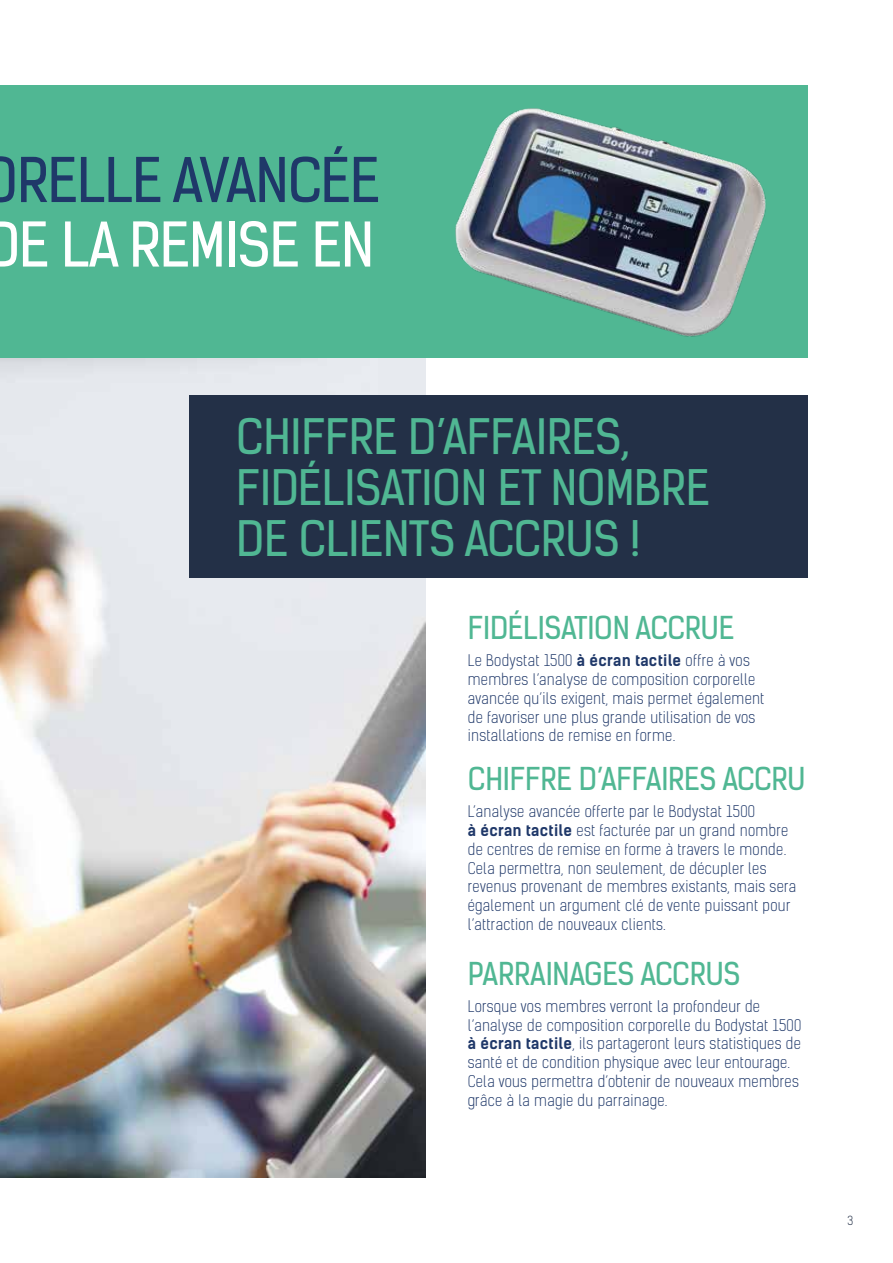
<style>
.page{position:relative;width:893px;height:1263px;background:#fff}
.page>*{position:absolute;margin:0;border:0;box-sizing:border-box;transform-origin:0 0}
.t1{font:58.5px "Kelson Sans";letter-spacing:-.02em;color:#1f3869}
.t2{font:58.5px "Kelson Sans";letter-spacing:-.02em;color:#fff}
.t3{font:46.5px/51px "Kelson Sans";letter-spacing:-.005em;color:#50b793}
.t4{font:30px "Kelson Sans";letter-spacing:-.005em;color:#50b793}
.t5{font:300 15.3px/18.8px "Kelson Sans";letter-spacing:.02em;color:#1f3869}
.t6{font:300 12px "Kelson Sans";color:#233047}
.s1{font-weight:700}
</style>
<div class="page">
<img style="left:0;top:357px;width:425px;height:821px">
<div style="left:189px;top:395px;width:619px;height:183px;background:#233047"></div>
<div style="left:0;top:85px;width:808px;height:272px;background:#50b793"></div>
<img style="left:455px;top:108px;width:311px;height:229px">
<h1 class="t1" style="left:17px;top:144px;width:365px">RELLE AVANCÉE</h1>
<h1 class="t2" style="left:-15px;top:209px;width:391px">DE LA REMISE EN</h1>
<h2 class="t3" style="left:236px;top:411px;width:475px">CHIFFRE D’AFFAIRES,<br>FIDÉLISATION ET NOMBRE<br>DE CLIENTS ACCRUS !</h2>
<h3 class="t4" style="left:468px;top:609px;width:268px">FIDÉLISATION ACCRUE</h3>
<p class="t5" style="left:468px;top:651px;width:298px">Le Bodystat 1500 <span class="s1">à écran tactile</span> offre à vos membres l’analyse de composition corporelle avancée qu’ils exigent, mais permet également de favoriser une plus grande utilisation de vos installations de remise en forme.</p>
<h3 class="t4" style="left:468px;top:760px;width:339px">CHIFFRE D’AFFAIRES ACCRU</h3>
<p class="t5" style="left:468px;top:802px;width:330px">L’analyse avancée offerte par le Bodystat 1500<br><span class="s1">à écran tactile</span> est facturée par un grand nombre de centres de remise en forme à travers le monde.<br>Cela permettra, non seulement, de décupler les revenus provenant de membres existants, mais sera également un argument clé de vente puissant pour l’attraction de nouveaux clients.</p>
<h3 class="t4" style="left:468px;top:955px;width:274px">PARRAINAGES ACCRUS</h3>
<p class="t5" style="left:468px;top:997px;width:335px">Lorsque vos membres verront la profondeur de l’analyse de composition corporelle du Bodystat 1500 <span class="s1">à écran tactile</span>, ils partageront leurs statistiques de santé et de condition physique avec leur entourage.<br>Cela vous permettra d’obtenir de nouveaux membres grâce à la magie du parrainage.</p>
<p class="t6" style="left:848px;top:1213px;width:7px">3</p>
</div>
